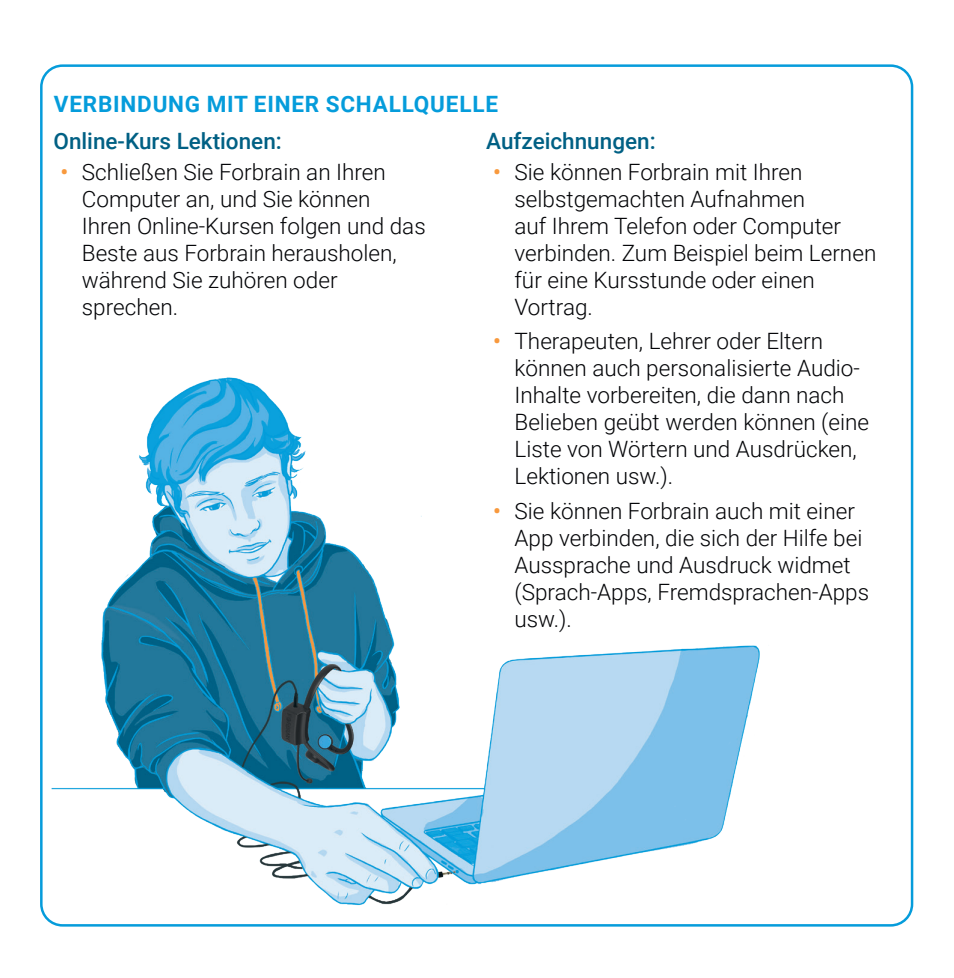
<style>
.page{position:relative;width:954px;height:978px;background:#fff}
.page>*{position:absolute;margin:0;border:0;box-sizing:border-box;transform-origin:0 0}
.t1{font:300 22.5px/27px "Roboto";color:#030407}
.t2{font:500 22.5px "Roboto";color:#006084}
.t3{font:700 22.5px "Roboto";letter-spacing:.035em;color:#059cdb}
.t4{font:500 22.5px "Roboto";color:#f8993d}
</style>
<div class="page">
<img style="left:47px;top:377px;width:775px;height:550px">
<p class="t3" style="left:54px;top:89px;width:445px">VERBINDUNG MIT EINER SCHALLQUELLE</p>
<p class="t2" style="left:486px;top:126px;width:171px">Aufzeichnungen:</p>
<p class="t2" style="left:53px;top:126px;width:230px">Online-Kurs Lektionen:</p>
<p class="t1" style="left:82px;top:158px;width:305px">Schließen Sie Forbrain an Ihren</p>
<p class="t1" style="left:514px;top:158px;width:289px">Sie können Forbrain mit Ihren</p>
<p class="t4" style="left:61px;top:157px;width:9px">•</p>
<p class="t4" style="left:493px;top:157px;width:9px">•</p>
<p class="t1" style="left:82px;top:185px;width:345px">Computer an, und Sie können<br>Ihren Online-Kursen folgen und das<br>Beste aus Forbrain herausholen, während Sie zuhören oder sprechen.</p>
<p class="t4" style="left:493px;top:326px;width:9px">•</p>
<p class="t4" style="left:493px;top:495px;width:9px">•</p>
<p class="t1" style="left:514px;top:185px;width:363px">selbstgemachten Aufnahmen<br>auf Ihrem Telefon oder Computer verbinden. Zum Beispiel beim Lernen für eine Kursstunde oder einen<br>Vortrag.</p>
<p class="t1" style="left:514px;top:327px;width:310px">Therapeuten, Lehrer oder Eltern</p>
<p class="t1" style="left:514px;top:354px;width:347px">können auch personalisierte Audio-</p>
<p class="t1" style="left:514px;top:408px;width:356px">Belieben geübt werden können (eine<br>Liste von Wörtern und Ausdrücken,<br>Lektionen usw .(.</p>
<p class="t1" style="left:514px;top:496px;width:342px">Sie können Forbrain auch mit einer</p>
<p class="t1" style="left:514px;top:381px;width:331px">Inhalte vorbereiten, die dann nach</p>
<p class="t1" style="left:514px;top:523px;width:356px">App verbinden, die sich der Hilfe bei<br>Aussprache und Ausdruck widmet (Sprach-Apps, Fremdsprachen-Apps usw .(.</p>
</div>
